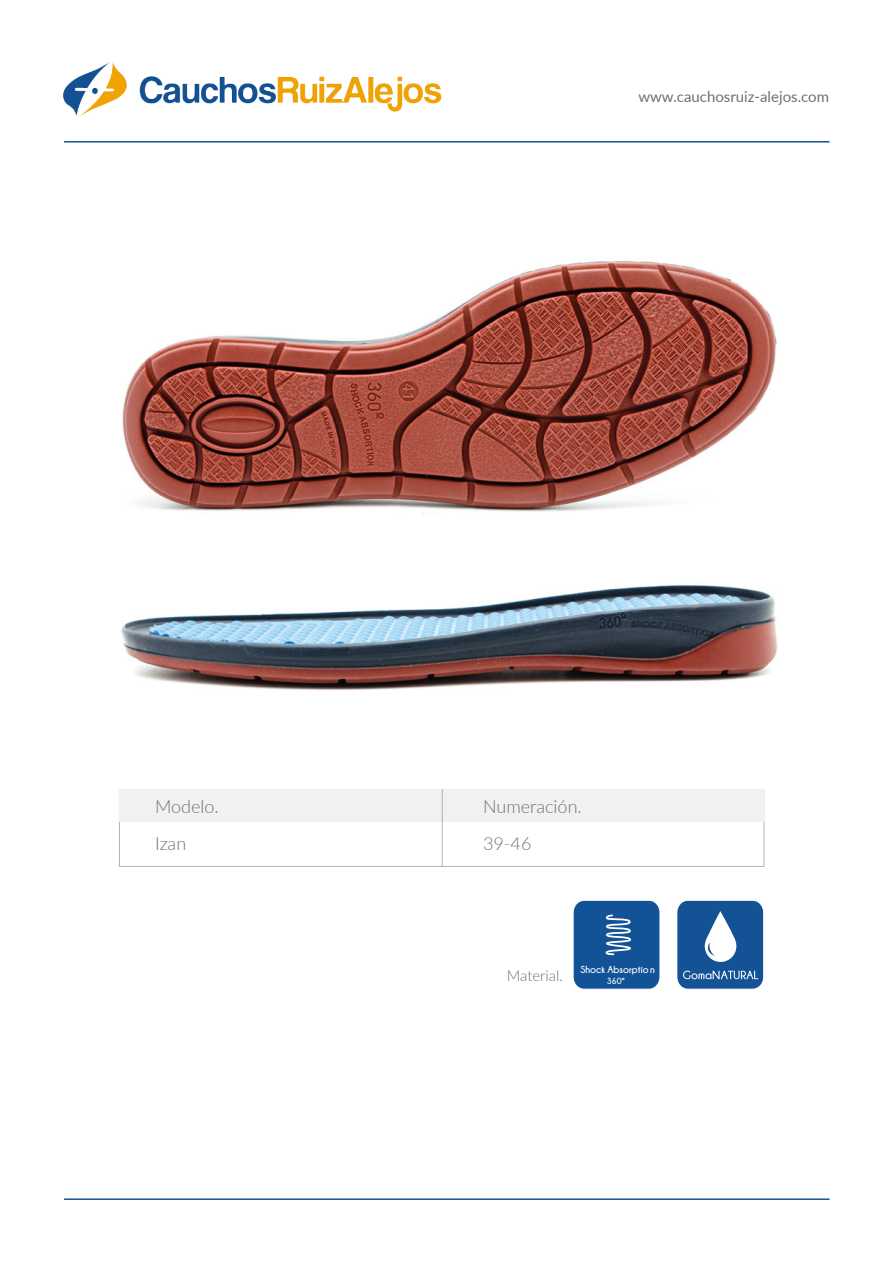
<style>
.page{position:relative;width:893px;height:1263px;background:#fff}
.page>*{position:absolute;margin:0;border:0;box-sizing:border-box;transform-origin:0 0}
.t1{font:300 18px "Lato";color:#70706f}
.t2{font:15px "Lato";color:#70706f}
.t3{font:300 15px "Lato";color:#70706f}
.t4{font:700 10.2px "Champagne&Limousines";color:#fff}
.t5{font:700 9px "Champagne&Limousines";color:#fff}
</style>
<div class="page">
<img style="left:63px;top:62px;width:379px;height:55px">
<hr style="left:64px;top:141px;width:765px;height:2px;background:#175294">
<hr style="left:64px;top:1198px;width:765px;height:2px;background:#175294">
<img style="left:121px;top:260px;width:657px;height:430px">
<div style="left:119px;top:789px;width:645px;height:78px;border:1px solid #b2b2b2"></div>
<div style="left:119px;top:789px;width:645px;height:33px;background:#f1f1f1"></div>
<hr style="left:442px;top:789px;width:1px;height:78px;background:#b2b2b2">
<div style="left:677px;top:900px;width:87px;height:89px;background:#125295;border-radius:12px"></div>
<div style="left:676px;top:900px;width:88px;height:90px;border:1px solid #fff;border-radius:12px"></div>
<svg style="left:683px;top:971px;width:75px;height:8px"></svg>
<svg style="left:705px;top:911px;width:31px;height:51px"></svg>
<div style="left:573px;top:900px;width:87px;height:89px;background:#125296;border-radius:12px"></div>
<div style="left:572px;top:900px;width:89px;height:90px;border:1px solid #fff;border-radius:12px"></div>
<svg style="left:605px;top:914px;width:27px;height:76px"></svg>
<p class="t2" style="left:638px;top:86px;width:192px">www.cauchosruiz-alejos.com</p>
<p class="t1" style="left:155px;top:794px;width:65px">Modelo.</p>
<p class="t1" style="left:155px;top:831px;width:33px">Izan</p>
<p class="t1" style="left:483px;top:794px;width:100px">Numeración.</p>
<p class="t1" style="left:483px;top:831px;width:50px">39-46</p>
<p class="t4" style="left:580px;top:964px;width:76px">Shock Absorptio n</p>
<p class="t3" style="left:507px;top:965px;width:58px">Material.</p>
<p class="t5" style="left:607px;top:976px;width:19px">360º</p>
</div>
